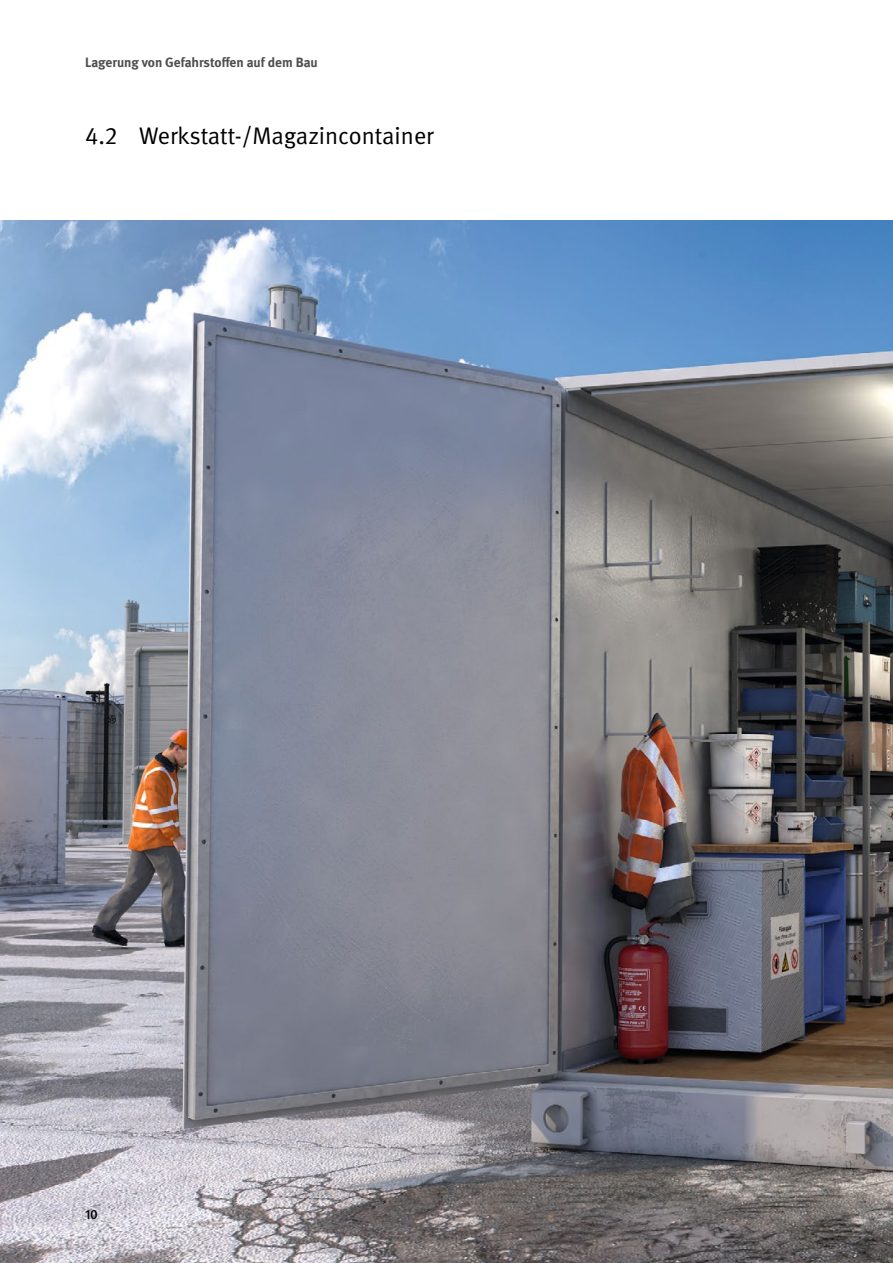
<style>
.page{position:relative;width:893px;height:1263px;background:#fff}
.page>*{position:absolute;margin:0;border:0;box-sizing:border-box;transform-origin:0 0}
.t1{font:24px "DGUV Meta";color:#000}
.t2{font:700 13.5px "DGUV Meta";color:#4e4e4d}
.t3{font:500 13.5px "DGUV Meta";color:#000}
</style>
<div class="page">
<img style="left:0;top:221px;width:893px;height:1042px">
<p class="t2" style="left:85px;top:54px;width:234px">Lagerung von Gefahrstoffen auf dem Bau</p>
<h3 class="t1" style="left:85px;top:122px;width:350px">4.2 Werkstatt-/Magazincontainer</h3>
<p class="t3" style="left:85px;top:1207px;width:14px">10</p>
</div>
